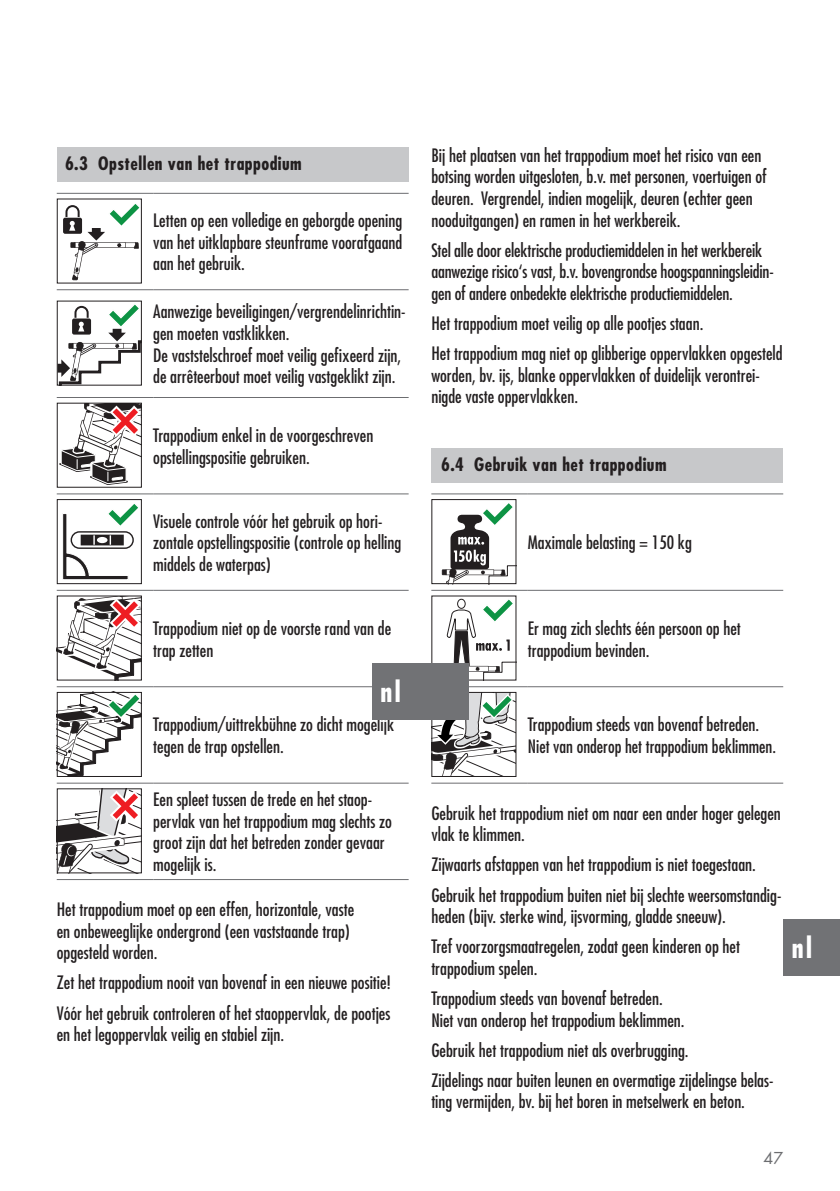
<style>
.page{position:relative;width:840px;height:1191px;background:#fff}
.page>*{position:absolute;margin:0;border:0;box-sizing:border-box;transform-origin:0 0}
.t1{font:700 condensed 28px "Futura";color:#fff}
.t2{font:condensed 18px/21.6px "Futura";color:#231f20}
.t3{font:700 condensed 18px "Futura";letter-spacing:.025em;color:#231f20}
.t4{font:16px "Futura";color:#6c6d70}
</style>
<div class="page">
<div style="left:431px;top:448px;width:351px;height:34px;background:#c7c8ca"></div>
<hr style="left:57px;top:193px;width:96px;height:1px;background:#6c6d70">
<hr style="left:153px;top:193px;width:255px;height:1px;background:#6c6d70">
<hr style="left:57px;top:289px;width:96px;height:1px;background:#6c6d70">
<hr style="left:153px;top:289px;width:255px;height:1px;background:#6c6d70">
<hr style="left:57px;top:397px;width:96px;height:1px;background:#6c6d70">
<hr style="left:153px;top:397px;width:255px;height:1px;background:#6c6d70">
<hr style="left:57px;top:493px;width:96px;height:1px;background:#6c6d70">
<hr style="left:153px;top:493px;width:255px;height:1px;background:#6c6d70">
<hr style="left:57px;top:590px;width:96px;height:1px;background:#6c6d70">
<hr style="left:153px;top:590px;width:255px;height:1px;background:#6c6d70">
<hr style="left:57px;top:686px;width:96px;height:1px;background:#6c6d70">
<hr style="left:153px;top:686px;width:255px;height:1px;background:#6c6d70">
<hr style="left:57px;top:782px;width:96px;height:1px;background:#6c6d70">
<hr style="left:153px;top:782px;width:255px;height:1px;background:#6c6d70">
<hr style="left:57px;top:879px;width:96px;height:1px;background:#6c6d70">
<hr style="left:153px;top:879px;width:255px;height:1px;background:#6c6d70">
<div style="left:57px;top:147px;width:351px;height:34px;background:#c7c8ca"></div>
<hr style="left:431px;top:493px;width:96px;height:1px;background:#6c6d70">
<hr style="left:527px;top:493px;width:255px;height:1px;background:#6c6d70">
<hr style="left:431px;top:590px;width:96px;height:1px;background:#6c6d70">
<hr style="left:527px;top:590px;width:255px;height:1px;background:#6c6d70">
<hr style="left:431px;top:686px;width:96px;height:1px;background:#6c6d70">
<hr style="left:527px;top:686px;width:255px;height:1px;background:#6c6d70">
<hr style="left:431px;top:782px;width:96px;height:1px;background:#6c6d70">
<hr style="left:527px;top:782px;width:255px;height:1px;background:#6c6d70">
<svg style="left:59px;top:304px;width:81px;height:80px"></svg>
<div style="left:57px;top:300px;width:85px;height:86px;border:1px solid #231f20"></div>
<svg style="left:63px;top:204px;width:77px;height:76px"></svg>
<div style="left:57px;top:198px;width:85px;height:85px;border:1px solid #231f20"></div>
<svg style="left:59px;top:405px;width:81px;height:80px"></svg>
<div style="left:57px;top:403px;width:85px;height:85px;border:1px solid #231f20"></div>
<svg style="left:62px;top:504px;width:76px;height:76px"></svg>
<div style="left:57px;top:499px;width:85px;height:85px;border:1px solid #231f20"></div>
<svg style="left:59px;top:597px;width:81px;height:81px"></svg>
<div style="left:57px;top:595px;width:85px;height:85px;border:1px solid #231f20"></div>
<svg style="left:59px;top:694px;width:81px;height:81px"></svg>
<div style="left:57px;top:692px;width:85px;height:85px;border:1px solid #231f20"></div>
<svg style="left:59px;top:790px;width:81px;height:81px"></svg>
<div style="left:57px;top:788px;width:85px;height:85px;border:1px solid #231f20"></div>
<svg style="left:441px;top:503px;width:73px;height:79px"></svg>
<div style="left:431px;top:499px;width:85px;height:85px;border:1px solid #231f20"></div>
<svg style="left:446px;top:598px;width:68px;height:80px"></svg>
<svg style="left:433px;top:694px;width:81px;height:81px"></svg>
<div style="left:431px;top:692px;width:85px;height:85px;border:1px solid #231f20"></div>
<div style="left:782px;top:918px;width:57px;height:57px;background:#717275"></div>
<div style="left:372px;top:663px;width:96px;height:56px;background:#717275"></div>
<p class="t3" style="left:65px;top:152px;width:238px">6.3 Opstellen van het trappodium</p>
<p class="t2" style="left:153px;top:210px;width:250px;text-align:justify">Letten op een volledige en geborgde opening van het uitklapbare steunframe voorafgaand aan het gebruik.</p>
<p class="t2" style="left:153px;top:301px;width:254px">Aanwezige beveiligingen/vergrendelinrichtin&shy;gen moeten vastklikken.<br>De vaststelschroef moet veilig gefixeerd zijn, de arrêteerbout moet veilig vastgeklikt zijn.</p>
<p class="t2" style="left:153px;top:424px;width:221px">Trappodium enkel in de voorgeschreven opstellingspositie gebruiken.</p>
<p class="t2" style="left:153px;top:510px;width:249px">Visuele controle vóór het gebruik op hori&shy;zontale opstellingspositie (controle op helling middels de waterpas)</p>
<p class="t2" style="left:153px;top:617px;width:239px">Trappodium niet op de voorste rand van de trap zetten</p>
<h1 class="t1" style="left:380px;top:674px;width:22px">nl</h1>
<p class="t2" style="left:153px;top:714px;width:242px">Trappodium/uittrekbühne zo dicht mogelijk tegen de trap opstellen.</p>
<p class="t2" style="left:153px;top:788px;width:240px">Een spleet tussen de trede en het staop&shy;pervlak van het trappodium mag slechts zo groot zijn dat het betreden zonder gevaar mogelijk is.</p>
<p class="t2" style="left:57px;top:898px;width:299px">Het trappodium moet op een effen, horizontale, vaste en onbeweeglijke ondergrond (een vaststaande trap) opgesteld worden.</p>
<p class="t2" style="left:57px;top:967px;width:336px;line-height:30px">Zet het trappodium nooit van bovenaf in een nieuwe positie!<br>Vóór het gebruik controleren of het staoppervlak, de pootjes</p>
<p class="t2" style="left:57px;top:1023px;width:229px">en het legoppervlak veilig en stabiel zijn.</p>
<p class="t2" style="left:431px;top:144px;width:337px">Bij het plaatsen van het trappodium moet het risico van een botsing worden uitgesloten, b.v. met personen, voertuigen of deuren. Vergrendel, indien mogelijk, deuren (echter geen nooduitgangen) en ramen in het werkbereik.</p>
<p class="t2" style="left:431px;top:239px;width:344px">Stel alle door elektrische productiemiddelen in het werkbereik aanwezige risico‘s vast, b.v. bovengrondse hoogspanningsleidin&shy;gen of andere onbedekte elektrische productiemiddelen.</p>
<p class="t2" style="left:431px;top:308px;width:353px;line-height:30px">Het trappodium moet veilig op alle pootjes staan.<br>Het trappodium mag niet op glibberige oppervlakken opgesteld</p>
<p class="t2" style="left:431px;top:364px;width:330px">worden, bv. ijs, blanke oppervlakken of duidelijk verontrei&shy;nigde vaste oppervlakken.</p>
<p class="t3" style="left:441px;top:452px;width:227px">6.4 Gebruik van het trappodium</p>
<p class="t2" style="left:527px;top:532px;width:165px">Maximale belasting = 150 kg</p>
<p class="t2" style="left:527px;top:617px;width:214px">Er mag zich slechts één persoon op het trappodium bevinden.</p>
<p class="t2" style="left:527px;top:714px;width:249px">Trappodium steeds van bovenaf betreden.<br>Niet van onderop het trappodium beklimmen.</p>
<p class="t2" style="left:431px;top:802px;width:351px">Gebruik het trappodium niet om naar een ander hoger gelegen vlak te klimmen.</p>
<p class="t2" style="left:431px;top:849px;width:351px;line-height:30px">Zijwaarts afstappen van het trappodium is niet toegestaan.<br>Gebruik het trappodium buiten niet bij slechte weersomstandig-</p>
<p class="t2" style="left:431px;top:901px;width:310px;line-height:30px">heden (bijv. sterke wind, ijsvorming, gladde sneeuw).<br>Tref voorzorgsmaatregelen, zodat geen kinderen op het</p>
<p class="t2" style="left:431px;top:953px;width:233px;line-height:30px">trappodium spelen.<br>Trappodium steeds van bovenaf betreden.</p>
<p class="t2" style="left:431px;top:1004px;width:343px;line-height:30px">Niet van onderop het trappodium beklimmen.<br>Gebruik het trappodium niet als overbrugging.<br>Zijdelings naar buiten leunen en overmatige zijdelingse belas-</p>
<p class="t2" style="left:431px;top:1090px;width:315px">ting vermijden, bv. bij het boren in metselwerk en beton.</p>
<h1 class="t1" style="left:791px;top:929px;width:22px">nl</h1>
<p class="t4" style="left:763px;top:1146px;width:21px">47</p>
</div>
